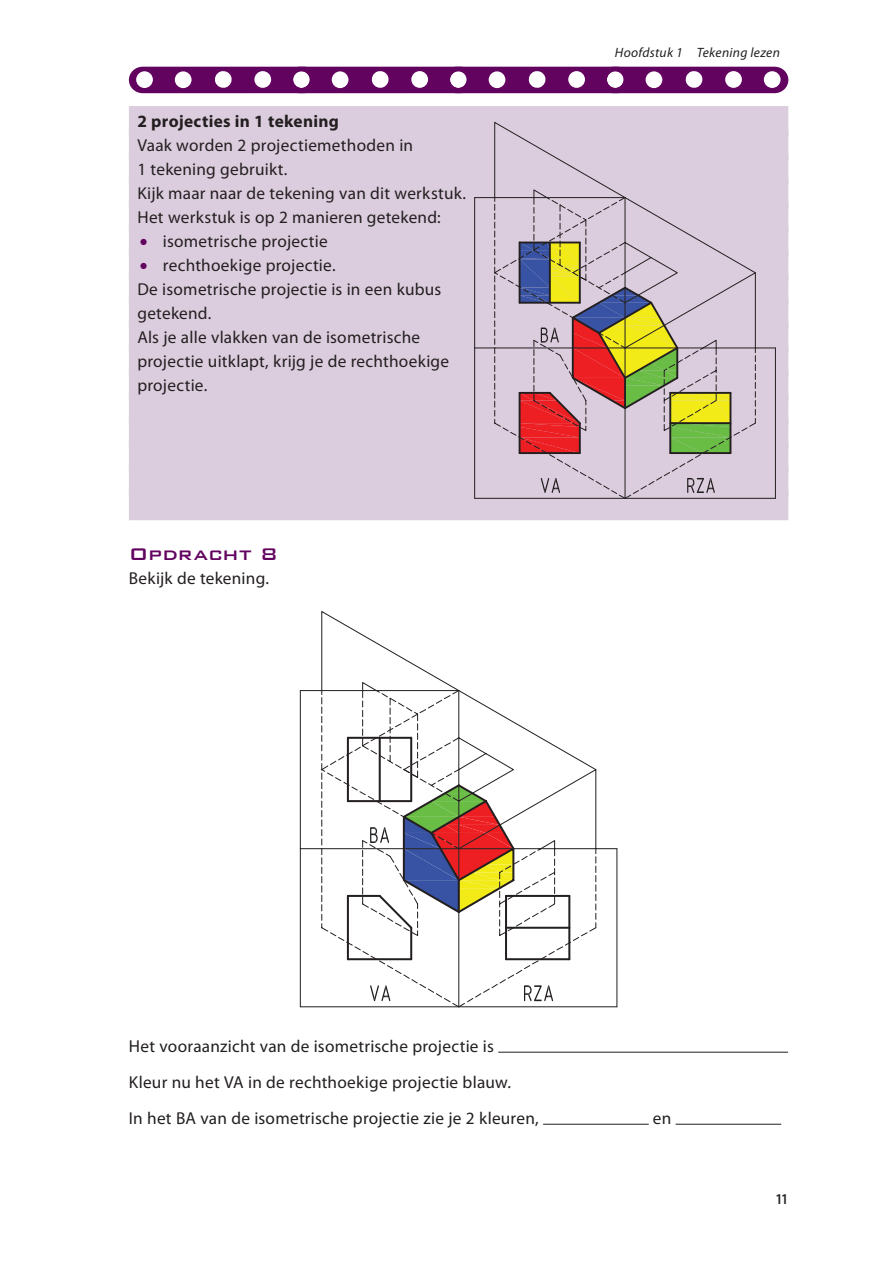
<style>
.page{position:relative;width:896px;height:1266px;background:#fff}
.page>*{position:absolute;margin:0;border:0;box-sizing:border-box;transform-origin:0 0}
.t1{font:500 22.5px "Bank Gothic BT";color:#62035f}
.t2{font:17.25px/24px "Myriad Pro";letter-spacing:.015em;color:#231f20}
.t3{font:700 17.25px "Myriad Pro";letter-spacing:.02em;color:#231f20}
.t4{font:600 15px "Myriad Pro";color:#231f20;scale:.9 1}
.t5{font:italic 13.5px "Myriad Pro";letter-spacing:.02em;color:#231f20}
.s1{font-family:"Avant Garde IT Cby BT";font-size:21px;color:#62035f}
</style>
<div class="page">
<svg style="left:129px;top:67px;width:659px;height:26px"></svg>
<div style="left:129px;top:106px;width:659px;height:30px;background:#dccdde"></div>
<div style="left:129px;top:130px;width:659px;height:30px;background:#dccdde"></div>
<div style="left:129px;top:154px;width:659px;height:30px;background:#dccdde"></div>
<div style="left:129px;top:178px;width:659px;height:30px;background:#dccdde"></div>
<div style="left:129px;top:202px;width:659px;height:30px;background:#dccdde"></div>
<div style="left:129px;top:226px;width:659px;height:30px;background:#dccdde"></div>
<div style="left:129px;top:250px;width:659px;height:30px;background:#dccdde"></div>
<div style="left:129px;top:274px;width:659px;height:30px;background:#dccdde"></div>
<div style="left:129px;top:298px;width:659px;height:30px;background:#dccdde"></div>
<div style="left:129px;top:322px;width:659px;height:30px;background:#dccdde"></div>
<div style="left:129px;top:346px;width:659px;height:30px;background:#dccdde"></div>
<div style="left:129px;top:370px;width:659px;height:30px;background:#dccdde"></div>
<div style="left:129px;top:394px;width:659px;height:30px;background:#dccdde"></div>
<div style="left:129px;top:418px;width:659px;height:30px;background:#dccdde"></div>
<div style="left:129px;top:442px;width:659px;height:30px;background:#dccdde"></div>
<div style="left:129px;top:466px;width:659px;height:30px;background:#dccdde"></div>
<div style="left:129px;top:490px;width:659px;height:30px;background:#dccdde"></div>
<hr style="left:498px;top:1051px;width:290px;height:1px;background:#231f20">
<hr style="left:543px;top:1123px;width:105px;height:1px;background:#231f20">
<hr style="left:675px;top:1123px;width:106px;height:1px;background:#231f20">
<hr style="left:458px;top:1006px;width:159px;height:1px;background:#231f20">
<hr style="left:616px;top:848px;width:1px;height:158px;background:#231f20">
<hr style="left:300px;top:848px;width:158px;height:1px;background:#231f20">
<hr style="left:300px;top:1006px;width:158px;height:1px;background:#231f20">
<hr style="left:300px;top:848px;width:1px;height:158px;background:#231f20">
<hr style="left:300px;top:690px;width:158px;height:1px;background:#231f20">
<hr style="left:300px;top:690px;width:1px;height:158px;background:#231f20">
<svg style="left:320px;top:690px;width:276px;height:317px"></svg>
<svg style="left:370px;top:985px;width:20px;height:16px"></svg>
<svg style="left:524px;top:985px;width:29px;height:16px"></svg>
<svg style="left:321px;top:611px;width:276px;height:350px"></svg>
<hr style="left:625px;top:498px;width:150px;height:1px;background:#231f20">
<hr style="left:774px;top:348px;width:1px;height:150px;background:#231f20">
<hr style="left:474px;top:347px;width:151px;height:1px;background:#231f20">
<hr style="left:474px;top:498px;width:151px;height:1px;background:#231f20">
<hr style="left:474px;top:348px;width:1px;height:150px;background:#231f20">
<hr style="left:474px;top:197px;width:151px;height:1px;background:#231f20">
<hr style="left:474px;top:197px;width:1px;height:151px;background:#231f20">
<svg style="left:493px;top:455px;width:263px;height:44px"></svg>
<svg style="left:540px;top:478px;width:20px;height:15px"></svg>
<svg style="left:687px;top:478px;width:27px;height:15px"></svg>
<svg style="left:493px;top:122px;width:263px;height:333px"></svg>
<p class="t3" style="left:137px;top:110px;width:203px">2 projecties in 1 tekening</p>
<p class="t2" style="left:137px;top:133px;width:330px">Vaak worden 2 projectiemethoden in<br>1 tekening gebruikt.<br>Kijk maar naar de tekening van dit werkstuk.<br>Het werkstuk is op 2 manieren getekend:</p>
<p class="t2" style="left:137px;top:229px;width:192px"><span class="s1">•</span> isometrische projectie</p>
<p class="t2" style="left:137px;top:253px;width:313px"><span class="s1">•</span> rechthoekige projectie.<br>De isometrische projectie is in een kubus getekend.<br>Als je alle vlakken van de isometrische projectie uitklapt, krijg je de rechthoekige projectie.</p>
<h1 class="t1" style="left:129px;top:541px;width:150px">Opdracht 8</h1>
<p class="t2" style="left:129px;top:565px;width:142px">Bekijk de tekening.</p>
<p class="t5" style="left:614px;top:44px;width:166px">Hoofdstuk 1 Tekening lezen</p>
<p class="t2" style="left:129px;top:1027px;width:411px;line-height:36px">Het vooraanzicht van de isometrische projectie is<br>Kleur nu het VA in de rechthoekige projectie blauw.<br>In het BA van de isometrische projectie zie je 2 kleuren,</p>
<p class="t2" style="left:652px;top:1105px;width:20px">en</p>
<p class="t4" style="left:775px;top:1189px;width:16px">11</p>
</div>
